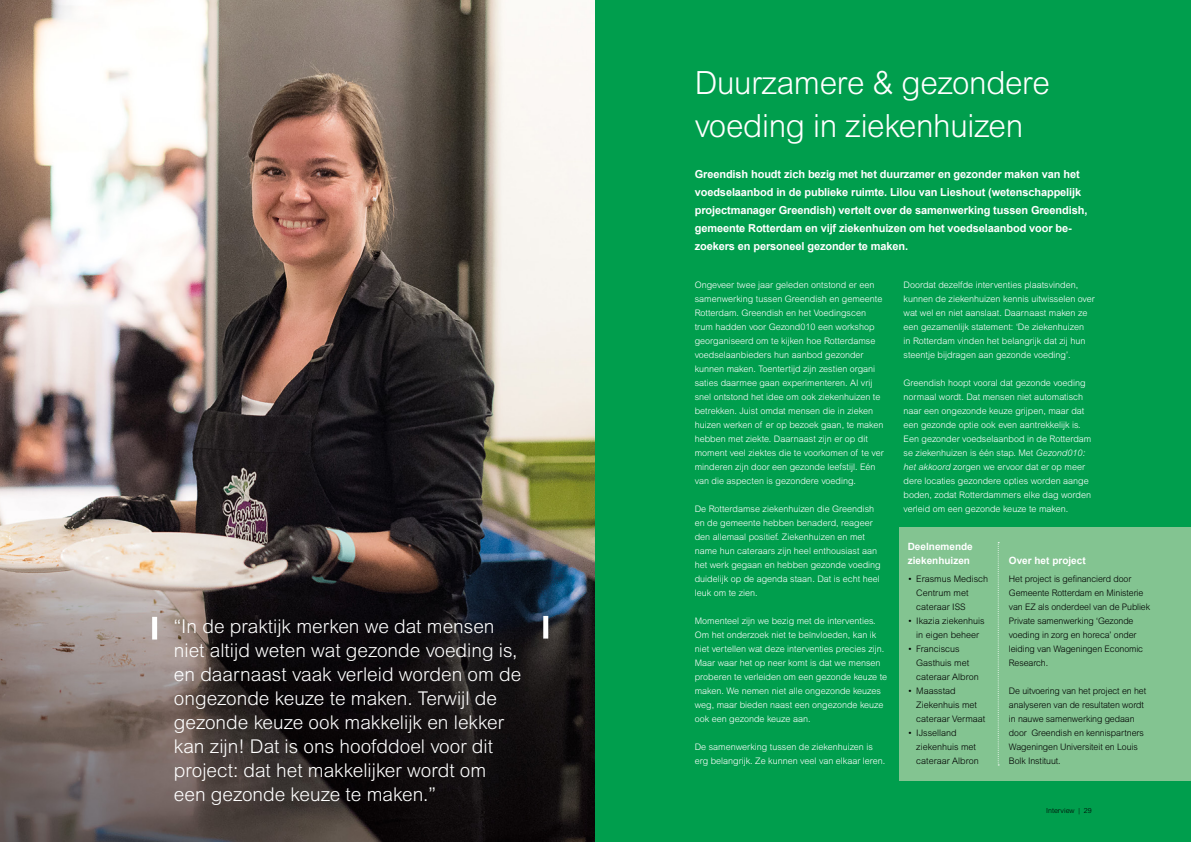
<style>
.page{position:relative;width:1191px;height:842px;background:#fff}
.page>*{position:absolute;margin:0;border:0;box-sizing:border-box;transform-origin:0 0}
.t1{font:300 32px/43px "Arial MT Std";letter-spacing:-.01em;color:#fff}
.t2{font:300 19px/24.1px "Arial MT Std";color:#fff}
.t3{font:700 11px/18px "Arial";letter-spacing:-.01em;color:#fff}
.t4{font:700 10px "Arial";color:#fff}
.t5{font:300 9px/14px "Arial MT Std";color:#fff}
.t6{font:300 9px "Arial MT Std";letter-spacing:-.01em;color:#000}
.t7{font:300 7px "Arial MT Std";color:#000}
.s1{font-style:italic}
</style>
<div class="page">
<img style="left:0;top:0;width:595px;height:842px">
<div style="left:595px;top:0;width:596px;height:842px;background:#009e4d"></div>
<div style="left:899px;top:527px;width:292px;height:254px;background:#83c491"></div>
<div style="left:152px;top:617px;width:5px;height:22px;background:#fff"></div>
<div style="left:543px;top:616px;width:5px;height:23px;background:#fff"></div>
<svg style="left:997px;top:542px;width:2px;height:223px"></svg>
<h2 class="t2" style="left:174px;top:614px;width:349px">“In de praktijk merken we dat mensen niet altijd weten wat gezonde voeding is, en daarnaast vaak verleid worden om de ongezonde keuze te maken. Terwijl de gezonde keuze ook makkelijk en lekker kan zijn! Dat is ons hoofddoel voor dit project: dat het makkelijker wordt om een gezonde keuze te maken.”</h2>
<p class="t1" style="left:694px;top:61px;width:357px">Duurzamere &amp; gezondere voeding in ziekenhuizen</p>
<h4 class="t3" style="left:694px;top:165px;width:394px">Greendish houdt zich bezig met het duurzamer en gezonder maken van het voedselaanbod in de publieke ruimte. Lilou van Lieshout (wetenschappelijk projectmanager Greendish) vertelt over de samenwerking tussen Greendish, gemeente Rotterdam en vijf ziekenhuizen om het voedselaanbod voor be&shy;zoekers en personeel gezonder te maken.</h4>
<p class="t5" style="left:694px;top:278px;width:190px">Ongeveer twee jaar geleden ontstond er een samenwerking tussen Greendish en gemeente Rotterdam. Greendish en het Voedingscen trum hadden voor Gezond010 een workshop georganiseerd om te kijken hoe Rotterdamse voedselaanbieder s hun aanbod gezonder kunnen maken. Toenter tijd zijn zestien organi saties daarmee gaan experimenteren. Al vrij snel ontstond het idee om ook ziekenhuizen te betrekken. Juist omdat mensen die in zieken huizen werken of er op bezoek gaan, te maken hebben met ziekte. Daarnaast zijn er op dit moment veel ziektes die te voorkomen of te ver minderen zijn door een gezonde leefstijl. Eén van die aspecten is gezondere voeding.</p>
<p class="t5" style="left:694px;top:502px;width:187px">De Rotterdamse ziekenhuizen die Greendish en de gemeente hebben benaderd, reageer den allemaal positief. Ziekenhuizen en met name hun cateraars zijn heel enthousiast aan het werk gegaan en hebben gezonde voeding duidelijk op de agenda staan. Dat is echt heel leuk om te zien.</p>
<p class="t5" style="left:694px;top:614px;width:194px">Momenteel zijn we bezig met de interventies.<br>Om het onderzoek niet te beïnvloeden, kan ik niet vertellen wat deze interventies precies zijn.<br>Maar waar het op neer komt is dat we mensen proberen te verleiden om een gezonde keuze te maken. We nemen niet alle ongezonde keuzes weg, maar bieden naast een ongezonde keuze ook een gezonde keuze aan.</p>
<p class="t5" style="left:694px;top:740px;width:192px">De samenwerking tussen de ziekenhuizen is erg belangrijk. Ze kunnen veel van elkaar leren.</p>
<p class="t5" style="left:903px;top:278px;width:193px">Doordat dezelfde interventies plaatsvinden, kunnen de ziekenhuizen kennis uitwisselen over wat wel en niet aanslaat. Daar naast maken ze een gezamenlijk statement: ‘De ziekenhuizen<br>in Rotterdam vinden het belangrijk dat zij hun steentje bijdragen aan gezonde voeding’.</p>
<p class="t5" style="left:903px;top:376px;width:189px">Greendish hoopt vooral dat gezonde voeding normaal wordt. Dat mensen niet automatisch naar een ongezonde keuze grijpen, maar dat een gezonde optie ook even aantrekkelijk is.<br>Een gezonder voedselaanbod in de Rotterdam se ziekenhuizen is één stap. Met <span class="s1">Gezond010: het akkoord</span> zorgen we ervoor dat er op meer dere locaties gezondere opties worden aange boden, zodat Rotterdammers elke dag worden verleid om een gezonde keuze te maken.</p>
<p class="t4" style="left:907px;top:540px;width:67px">Deelnemende</p>
<p class="t4" style="left:907px;top:554px;width:64px">ziekenhuizen</p>
<p class="t4" style="left:1009px;top:554px;width:78px">Over het project</p>
<p class="t6" style="left:907px;top:574px;width:82px">• Erasmus Medisch</p>
<p class="t6" style="left:1009px;top:574px;width:124px">Het project is gefnancierd door</p>
<p class="t6" style="left:916px;top:588px;width:54px">Centrum met</p>
<p class="t6" style="left:1009px;top:588px;width:136px">Gemeente Rotterdam en Ministerie</p>
<p class="t6" style="left:916px;top:602px;width:51px">cateraar ISS</p>
<p class="t6" style="left:1009px;top:602px;width:143px">van EZ als onderdeel van de Publiek</p>
<p class="t6" style="left:907px;top:616px;width:78px">• Ikazia ziekenhuis</p>
<p class="t6" style="left:1009px;top:616px;width:126px">Private samenwerking ‘Gezonde</p>
<p class="t6" style="left:916px;top:630px;width:65px">in eigen beheer</p>
<p class="t6" style="left:1009px;top:630px;width:129px">voeding in zorg en horeca’ onder</p>
<p class="t6" style="left:907px;top:644px;width:54px">• Franciscus</p>
<p class="t6" style="left:1009px;top:644px;width:136px">leiding van Wageningen Economic</p>
<p class="t6" style="left:916px;top:658px;width:55px">Gasthuis met</p>
<p class="t6" style="left:1009px;top:658px;width:41px">Research.</p>
<p class="t6" style="left:916px;top:672px;width:64px">cateraar Albron</p>
<p class="t6" style="left:907px;top:686px;width:50px">• Maasstad</p>
<p class="t6" style="left:1009px;top:686px;width:139px">De uitvoering van het project en het</p>
<p class="t6" style="left:916px;top:700px;width:62px">Ziekenhuis met</p>
<p class="t6" style="left:1009px;top:700px;width:136px">analyseren van de resultaten wordt</p>
<p class="t6" style="left:916px;top:714px;width:71px">cateraar Vermaat</p>
<p class="t6" style="left:1009px;top:714px;width:127px">in nauwe samenwerking gedaan</p>
<p class="t6" style="left:907px;top:728px;width:51px">• IJsselland</p>
<p class="t6" style="left:1009px;top:728px;width:136px">door Greendish en kennispartners</p>
<p class="t6" style="left:916px;top:742px;width:61px">ziekenhuis met</p>
<p class="t6" style="left:1009px;top:742px;width:130px">Wageningen Universiteit en Louis</p>
<p class="t6" style="left:916px;top:756px;width:64px">cateraar Albron</p>
<p class="t6" style="left:1009px;top:756px;width:53px">Bolk Instituut.</p>
<p class="t7" style="left:1046px;top:807px;width:47px">Interview | 29</p>
</div>
